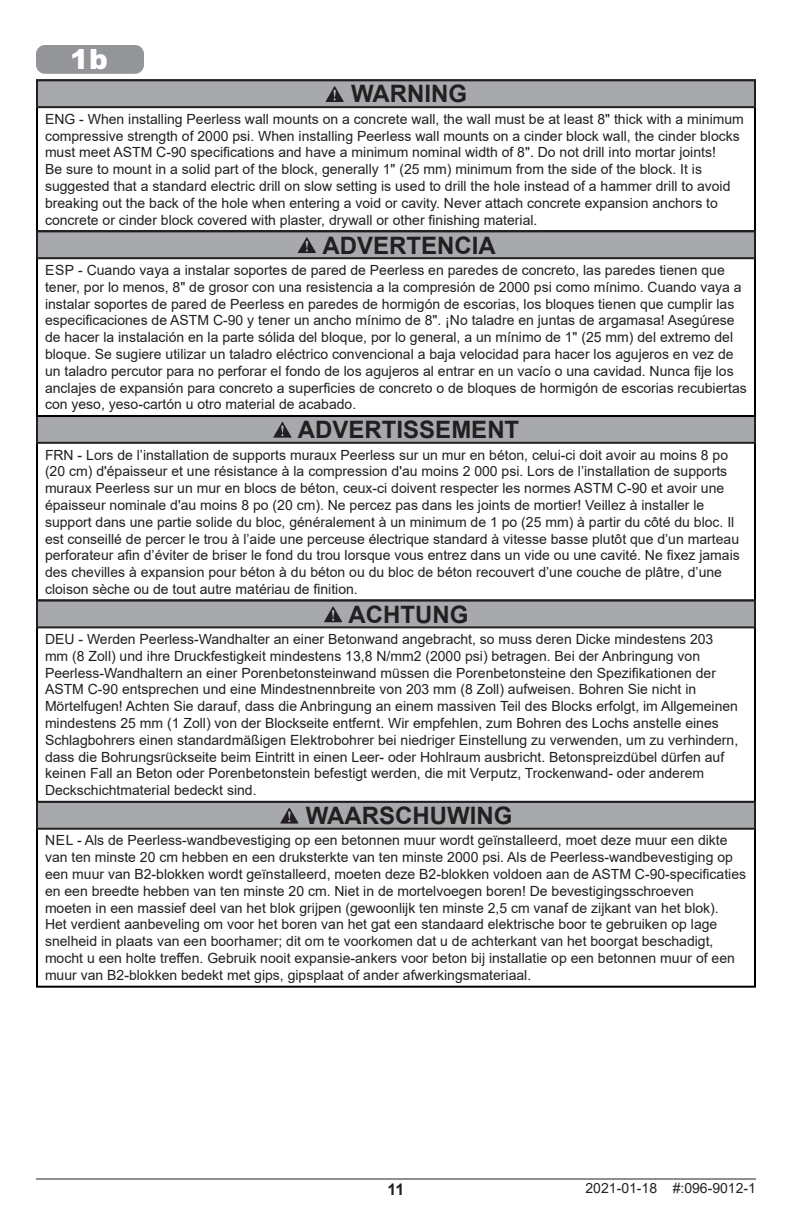
<style>
.page{position:relative;width:792px;height:1224px;background:#fff}
.page>*{position:absolute;margin:0;border:0;box-sizing:border-box;transform-origin:0 0}
.Step_Number_Boxes{font:900 28px "Arial";color:#fff}
.WARNING__header{font:700 24px "Arial";color:#231f20}
.t1{font:700 16px "Arial";color:#231f20}
.Warning_box_text{font:14px/16.8px "Arial";color:#231f20}
</style>
<div class="page">
<hr style="left:36px;top:1178px;width:720px;height:2px;background:#231f20">
<div style="left:38px;top:47px;width:104px;height:25px;background:#939598;border-radius:7px"></div>
<div style="left:36px;top:45px;width:108px;height:29px;border:4px solid #939598;border-radius:7px"></div>
<div style="left:37px;top:80px;width:718px;height:27px;background:#a8a9ad"></div>
<svg style="left:325px;top:86px;width:19px;height:16px"></svg>
<div style="left:36px;top:79px;width:720px;height:29px;border:2px solid #231f20"></div>
<div style="left:37px;top:416px;width:718px;height:27px;background:#a8a9ad"></div>
<svg style="left:273px;top:422px;width:19px;height:16px"></svg>
<div style="left:36px;top:415px;width:720px;height:29px;border:2px solid #231f20"></div>
<div style="left:36px;top:230px;width:720px;height:187px;border:2px solid #000"></div>
<div style="left:37px;top:231px;width:718px;height:27px;background:#a8a9ad"></div>
<svg style="left:298px;top:237px;width:18px;height:16px"></svg>
<div style="left:36px;top:230px;width:720px;height:29px;border:2px solid #231f20"></div>
<div style="left:37px;top:601px;width:718px;height:26px;background:#a8a9ad"></div>
<svg style="left:324px;top:606px;width:18px;height:16px"></svg>
<div style="left:36px;top:600px;width:720px;height:28px;border:2px solid #231f20"></div>
<div style="left:36px;top:801px;width:720px;height:187px;border:2px solid #000"></div>
<div style="left:37px;top:802px;width:718px;height:27px;background:#a8a9ad"></div>
<svg style="left:280px;top:808px;width:19px;height:16px"></svg>
<div style="left:36px;top:801px;width:720px;height:29px;border:2px solid #231f20"></div>
<p class="Step_Number_Boxes" style="left:70px;top:39px;width:39px">1b</p>
<p class="WARNING__header" style="left:351px;top:77px;width:117px">WARNING</p>
<p class="Warning_box_text" style="left:45px;top:110px;width:700px">ENG - When installing Peerless wall mounts on a concrete wall, the wall must be at least 8" thick with a minimum compressive strength of 2000 psi. When installing Peerless wall mounts on a cinder block wall, the cinder blocks must meet ASTM C-90 specifications and have a minimum nominal width of 8". Do not drill into mortar joints!<br>Be sure to mount in a solid part of the block, generally 1" (25 mm) minimum from the side of the block. It is suggested that a standard electric drill on slow setting is used to drill the hole instead of a hammer drill to avoid breaking out the back of the hole when entering a void or cavity. Never attach concrete expansion anchors to concrete or cinder block covered with plaster, drywall or other finishing material.</p>
<p class="WARNING__header" style="left:322px;top:228px;width:175px">ADVERTENCIA</p>
<p class="Warning_box_text" style="left:45px;top:262px;width:703px">ESP - Cuando vaya a instalar soportes de pared de Peerless en paredes de concreto, las paredes tienen que tener, por lo menos, 8" de grosor con una resistencia a la compresión de 2000 psi como mínimo. Cuando vaya a instalar soportes de pared de Peerless en paredes de hormigón de escorias, los bloques tienen que cumplir las especificaciones de ASTM C-90 y tener un ancho mínimo de 8". ¡No taladre en juntas de argamasa! Asegúrese de hacer la instalación en la parte sólida del bloque, por lo general, a un mínimo de 1" (25 mm) del extremo del bloque. Se sugiere utilizar un taladro eléctrico convencional a baja velocidad para hacer los agujeros en vez de un taladro percutor para no perforar el fondo de los agujeros al entrar en un vacío o una cavidad. Nunca fije los anclajes de expansión para concreto a superficies de concreto o de bloques de hormigón de escorias recubiertas con yeso, yeso-cartón u otro material de acabado.</p>
<p class="WARNING__header" style="left:298px;top:413px;width:223px">ADVERTISSEMENT</p>
<p class="Warning_box_text" style="left:45px;top:446px;width:696px">FRN - Lors de l’installation de supports muraux Peerless sur un mur en béton, celui-ci doit avoir au moins 8 po (20 cm) d'épaisseur et une résistance à la compression d'au moins 2 000 psi. Lors de l’installation de supports muraux Peerless sur un mur en blocs de béton, ceux-ci doivent respecter les normes ASTM C-90 et avoir une épaisseur nominale d'au moins 8 po (20 cm). Ne percez pas dans les joints de mortier! Veillez à installer le support dans une partie solide du bloc, généralement à un minimum de 1 po (25 mm) à partir du côté du bloc. Il est conseillé de percer le trou à l’aide une perceuse électrique standard à vitesse basse plutôt que d’un marteau perforateur afin d’éviter de briser le fond du trou lorsque vous entrez dans un vide ou une cavité. Ne fixez jamais des chevilles à expansion pour béton à du béton ou du bloc de béton recouvert d’une couche de plâtre, d’une cloison sèche ou de tout autre matériau de finition.</p>
<p class="WARNING__header" style="left:349px;top:597px;width:121px">ACHTUNG</p>
<p class="Warning_box_text" style="left:45px;top:631px;width:695px">DEU - Werden Peerless-Wandhalter an einer Betonwand angebracht, so muss deren Dicke mindestens 203 mm (8 Zoll) und ihre Druckfestigkeit mindestens 13,8 N/mm2 (2000 psi) betragen. Bei der Anbringung von Peerless-Wandhaltern an einer Porenbetonsteinwand müssen die Porenbetonsteine den Spezifikationen der ASTM C-90 entsprechen und eine Mindestnennbreite von 203 mm (8 Zoll) aufweisen. Bohren Sie nicht in Mörtelfugen! Achten Sie darauf, dass die Anbringung an einem massiven Teil des Blocks erfolgt, im Allgemeinen mindestens 25 mm (1 Zoll) von der Blockseite entfernt. Wir empfehlen, zum Bohren des Lochs anstelle eines Schlagbohrers einen standardmäßigen Elektrobohrer bei niedriger Einstellung zu verwenden, um zu verhindern, dass die Bohrungsrückseite beim Eintritt in einen Leer- oder Hohlraum ausbricht. Betonspreizdübel dürfen auf keinen Fall an Beton oder Porenbetonstein befestigt werden, die mit Verputz, Trockenwand- oder anderem Deckschichtmaterial bedeckt sind.</p>
<p class="WARNING__header" style="left:306px;top:799px;width:208px">WAARSCHUWING</p>
<p class="Warning_box_text" style="left:45px;top:832px;width:703px">NEL - Als de Peerless-wandbevestiging op een betonnen muur wordt geïnstalleerd, moet deze muur een dikte van ten minste 20 cm hebben en een druksterkte van ten minste 2000 psi. Als de Peerless-wandbevestiging op een muur van B2-blokken wordt geïnstalleerd, moeten deze B2-blokken voldoen aan de ASTM C-90-specificaties en een breedte hebben van ten minste 20 cm. Niet in de mortelvoegen boren! De bevestigingsschroeven<br>moeten in een massief deel van het blok grijpen (gewoonlijk ten minste 2,5 cm vanaf de zijkant van het blok).<br>Het verdient aanbeveling om voor het boren van het gat een standaard elektrische boor te gebruiken op lage snelheid in plaats van een boorhamer; dit om te voorkomen dat u de achterkant van het boorgat beschadigt, mocht u een holte treffen. Gebruik nooit expansie-ankers voor beton bij installatie op een betonnen muur of een muur van B2-blokken bedekt met gips, gipsplaat of ander afwerkingsmateriaal.</p>
<p class="t1" style="left:388px;top:1178px;width:18px">11</p>
<p class="Warning_box_text" style="left:586px;top:1180px;width:172px">2021-01-18 #:096-9012-1</p>
</div>
